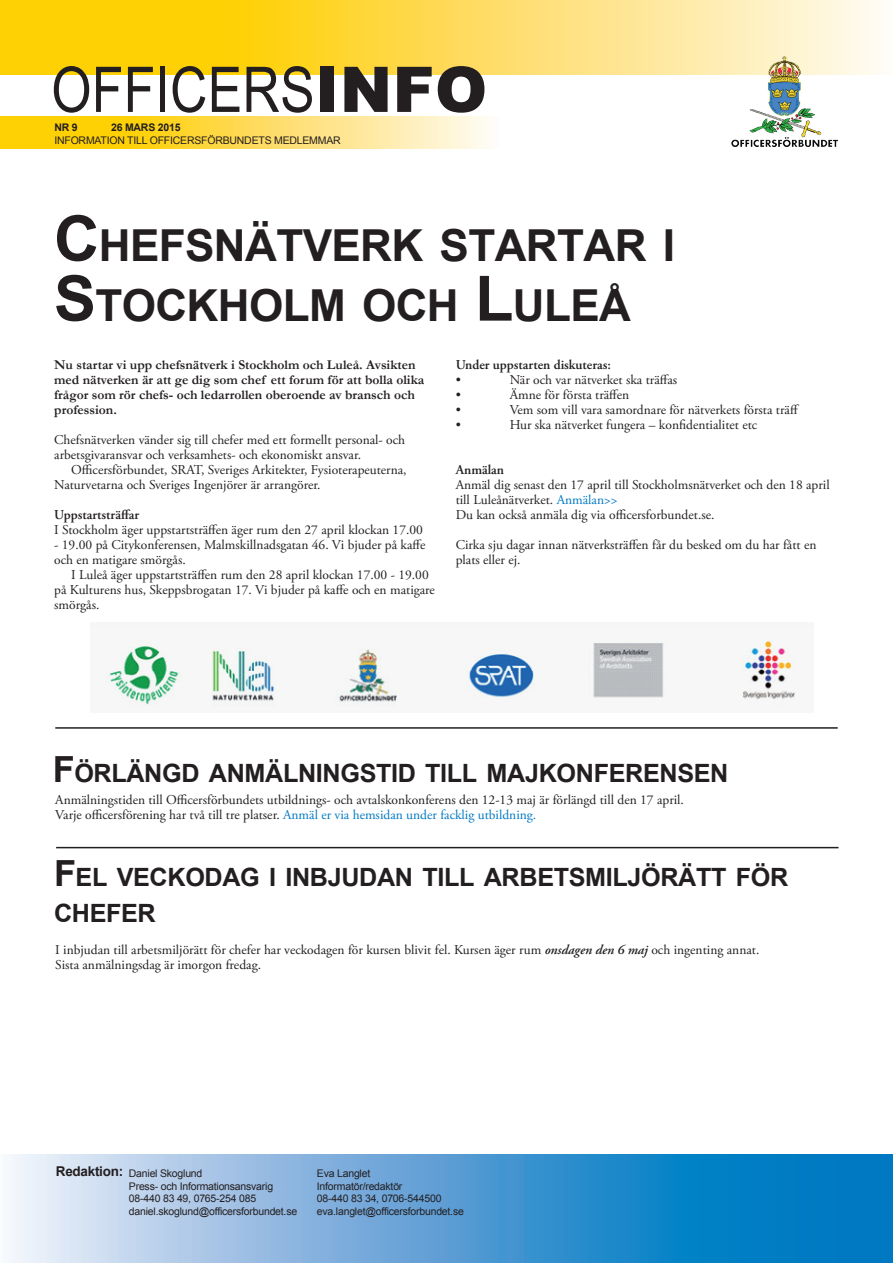
<style>
.page{position:relative;width:893px;height:1263px;background:#fff}
.page>*{position:absolute;margin:0;border:0;box-sizing:border-box;transform-origin:0 0}
.t1{font:63px "Arial Narrow";letter-spacing:.005em;color:#231f20}
.t2{font:700 44.1px/60px "Arial";letter-spacing:-.015em;color:#231f20}
.t3{font:700 25.2px/36px "Arial";letter-spacing:-.015em;color:#231f20}
.t4{font:13.5px/15px "Adobe Garamond Pro";color:#231f20}
.t5{font:700 13.5px/15px "Garamond";color:#231f20}
.t6{font:600 13.5px "Adobe Garamond Pro";color:#231f20}
.t7{font:10.5px/12.6px "Arial";letter-spacing:-.02em;color:#231f20}
.t8{font:700 10.5px "Arial";letter-spacing:-.02em;color:#231f20}
.s1{font-family:"Arial";font-weight:900}
.s2{font-size:63px}
.s3{color:#0079c2}
.s4{font-size:36px}
.s5{font-weight:600;font-style:italic}
.s6{font-weight:700;font-size:13.5px}
</style>
<div class="page">
<svg style="left:0;top:0;width:883px;height:75px;background:#fedd59"></svg>
<svg style="left:0;top:116px;width:489px;height:33px;background:#fede5d"></svg>
<svg style="left:10px;top:1154px;width:883px;height:109px;background:#5ea4d7"></svg>
<img style="left:731px;top:56px;width:106px;height:91px">
<hr style="left:55px;top:727px;width:783px;height:2px;background:#231f20">
<hr style="left:56px;top:847px;width:782px;height:1px;background:#231f20">
<img style="left:105px;top:639px;width:691px;height:68px">
<h1 class="t1" style="left:51px;top:43px;width:438px">OFFICERS<span class="s1">INFO</span></h1>
<p class="t8" style="left:54px;top:120px;width:25px">NR 9</p>
<p class="t8" style="left:111px;top:120px;width:71px">26 MARS 2015</p>
<p class="t7" style="left:54px;top:134px;width:288px">Information ti ll officersförbundets medlemmar</p>
<h2 class="t2" style="left:54px;top:216px;width:622px"><span class="s2">C</span>HEFSNÄTVERK STARTAR I<br><span class="s2">S</span>TOCKHOLM OCH <span class="s2">L</span>ULEÅ</h2>
<p class="t5" style="left:54px;top:357px;width:372px">Nu startar vi upp chefsnätverk i Stockholm och Luleå. Avsikten med nätverken är att ge dig som chef ett forum för att bolla olika frågor som rör chefs- och ledarrollen oberoende av bransch och profession.</p>
<p class="t4" style="left:54px;top:433px;width:352px">Chefsnätverken vänder sig till chefer med ett formellt personal- och arbetsgivaransvar och verksamhets- och ekonomiskt ansvar.</p>
<p class="t4" style="left:54px;top:463px;width:354px;text-indent:17px">Officersförbundet, SRAT, Sveriges Arkitekter, Fysioterapeuterna,<br>Naturvetarna och Sveriges Ingenjörer är arrangörer.</p>
<p class="t6" style="left:54px;top:507px;width:86px">Uppstartsträffar</p>
<p class="t4" style="left:54px;top:523px;width:370px">I Stockholm äger uppstartsträffen äger rum den 27 april klockan 17.00</p>
<p class="t4" style="left:54px;top:538px;width:373px">- 19.00 på Citykonferensen, Malmskillnadsgatan 46. Vi bjuder på kaffe och en matigare smörgås.</p>
<p class="t4" style="left:54px;top:568px;width:382px;text-indent:17px">I Luleå äger uppstartsträffen rum den 28 april klockan 17.00 - 19.00 på Kulturens hus, Skeppsbrogatan 17. Vi bjuder på kaffe och en matigare smörgås.</p>
<p class="t6" style="left:456px;top:357px;width:157px">Under uppstarten diskuteras:</p>
<p class="t4" style="left:456px;top:373px;width:7px">•</p>
<p class="t4" style="left:510px;top:373px;width:169px">När och var nätverket ska träffas</p>
<p class="t4" style="left:456px;top:388px;width:7px">•</p>
<p class="t4" style="left:510px;top:388px;width:121px">Ämne för första träffen</p>
<p class="t4" style="left:456px;top:403px;width:7px">•</p>
<p class="t4" style="left:510px;top:403px;width:291px">Vem som vill vara samordnare för nätverkets första träff</p>
<p class="t4" style="left:456px;top:418px;width:7px">•</p>
<p class="t4" style="left:510px;top:418px;width:249px">Hur ska nätverket fungera – konfidentialitet etc</p>
<p class="t6" style="left:456px;top:462px;width:50px">Anmälan</p>
<p class="t4" style="left:456px;top:478px;width:376px">Anmäl dig senast den 17 april till Stockholmsnätverket och den 18 april till Luleånätverket. <span class="s3">Anmälan&gt;&gt;<br></span>Du kan också anmäla dig via officersforbundet.se.</p>
<p class="t4" style="left:456px;top:538px;width:362px">Cirka sju dagar innan nätverksträffen får du besked om du har fått en plats eller ej.</p>
<h3 class="t3" style="left:53px;top:756px;width:677px"><span class="s4">F</span>ÖRLÄNGD ANMÄLNINGSTID TILL MAJKONFERENSEN</h3>
<p class="t4" style="left:55px;top:793px;width:630px">Anmälningstiden till Officersförbundets utbildnings- och avtalskonkonferens den 12-13 maj är förlängd till den 17 april.<br>Varje officersförening har två till tre platser. <span class="s3">Anmäl er via hemsidan under facklig utbildning.</span></p>
<h3 class="t3" style="left:54px;top:860px;width:736px"><span class="s4">F</span>EL VECKODAG I INBJUDAN TILL ARBETSMILJÖRÄTT FÖR<br>CHEFER</h3>
<p class="t4" style="left:55px;top:943px;width:706px">I inbjudan till arbetsmiljörätt för chefer har veckodagen för kursen blivit fel. Kursen äger rum <span class="s5">onsdagen den 6 maj</span> och ingenting annat.<br>Sista anmälningsdag är imorgon fredag.</p>
<p class="t7" style="left:129px;top:1167px;width:170px;text-indent:-73px"><span class="s6">REDAKTION:</span> Daniel Skoglund<br>Press- och Informationsansvarig<br>08-440 83 49, 0765-254 085 daniel.skoglund@officersforbundet.se</p>
<p class="t7" style="left:317px;top:1167px;width:148px">Eva Langlet<br>Informatör/redaktör<br>08-440 83 34, 0706-544500 eva.langlet@officersforbundet.se</p>
</div>
